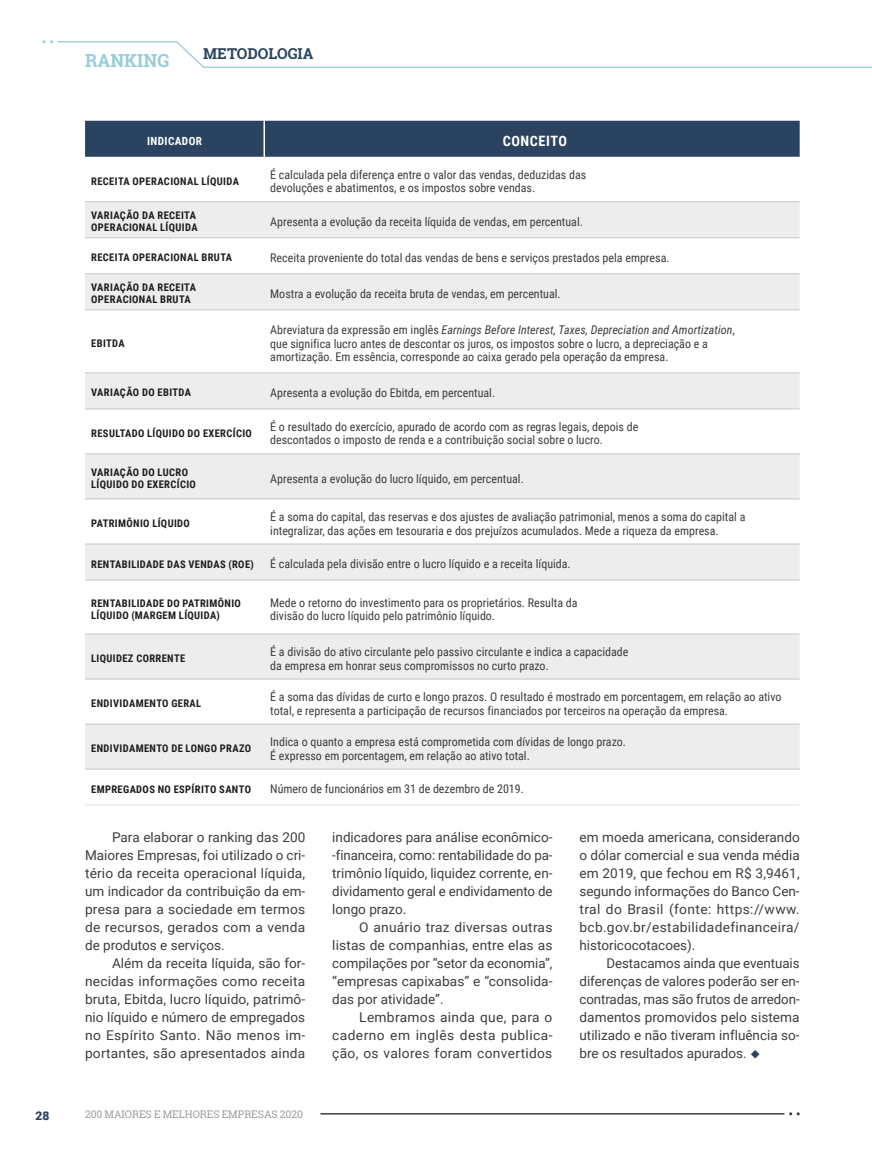
<style>
.page{position:relative;width:872px;height:1170px;background:#fff}
.page>*{position:absolute;margin:0;border:0;box-sizing:border-box;transform-origin:0 0}
.t1{font:700 18px "Roboto Slab";color:#98cdd9}
.t2{font:700 15px "Roboto Slab";color:#294361}
.t3{font:700 14.25px "Roboto Condensed";letter-spacing:.035em;color:#fff}
.t4{font:13.5px/18px "Roboto";letter-spacing:.005em;color:#3d3d3c;text-align:justify}
.t5{font:12px/13.5px "Roboto Condensed";color:#3d3d3c}
.t6{font:900 12px "Roboto";color:#294361}
.t7{font:700 11.25px "Roboto Condensed";letter-spacing:.035em;color:#fff}
.t8{font:700 10.5px/12px "Roboto Condensed";letter-spacing:.035em;color:#1d1d1b}
.t9{font:10.5px "Roboto Slab";letter-spacing:-.005em;color:#9d9d9d}
.s1{font-style:italic}
.s2{color:#294361}
</style>
<div class="page">
<div style="left:85px;top:121px;width:714px;height:36px;background:#294361"></div>
<svg style="left:85px;top:202px;width:714px;height:566px;fill:#eee"></svg>
<hr style="left:85px;top:201px;width:179px;height:1px;background:#c7c7c6">
<hr style="left:264px;top:201px;width:535px;height:1px;background:#c7c7c6">
<hr style="left:85px;top:237px;width:179px;height:1px;background:#c7c7c6">
<hr style="left:264px;top:237px;width:535px;height:1px;background:#c7c7c6">
<hr style="left:85px;top:309px;width:179px;height:1px;background:#c7c7c6">
<hr style="left:264px;top:309px;width:535px;height:1px;background:#c7c7c6">
<hr style="left:85px;top:372px;width:179px;height:1px;background:#c7c7c6">
<hr style="left:264px;top:372px;width:535px;height:1px;background:#c7c7c6">
<hr style="left:85px;top:408px;width:179px;height:1px;background:#c7c7c6">
<hr style="left:264px;top:408px;width:535px;height:1px;background:#c7c7c6">
<hr style="left:85px;top:453px;width:179px;height:1px;background:#c7c7c6">
<hr style="left:264px;top:453px;width:535px;height:1px;background:#c7c7c6">
<hr style="left:85px;top:498px;width:179px;height:1px;background:#c7c7c6">
<hr style="left:264px;top:498px;width:535px;height:1px;background:#c7c7c6">
<hr style="left:85px;top:543px;width:179px;height:1px;background:#c7c7c6">
<hr style="left:264px;top:543px;width:535px;height:1px;background:#c7c7c6">
<hr style="left:85px;top:579px;width:179px;height:1px;background:#c7c7c6">
<hr style="left:264px;top:579px;width:535px;height:1px;background:#c7c7c6">
<hr style="left:85px;top:633px;width:179px;height:1px;background:#c7c7c6">
<hr style="left:264px;top:633px;width:535px;height:1px;background:#c7c7c6">
<hr style="left:85px;top:678px;width:179px;height:1px;background:#c7c7c6">
<hr style="left:264px;top:678px;width:535px;height:1px;background:#c7c7c6">
<hr style="left:85px;top:723px;width:179px;height:1px;background:#c7c7c6">
<hr style="left:264px;top:723px;width:535px;height:1px;background:#c7c7c6">
<hr style="left:85px;top:768px;width:179px;height:1px;background:#c7c7c6">
<hr style="left:264px;top:768px;width:535px;height:1px;background:#c7c7c6">
<hr style="left:85px;top:804px;width:179px;height:1px;background:#e4e4e3">
<hr style="left:264px;top:804px;width:535px;height:1px;background:#e4e4e3">
<hr style="left:263px;top:121px;width:2px;height:36px;background:#fff">
<hr style="left:85px;top:273px;width:179px;height:1px;background:#c7c7c6">
<hr style="left:264px;top:273px;width:535px;height:1px;background:#c7c7c6">
<hr style="left:321px;top:1112px;width:463px;height:2px;background:#3d3d3c">
<svg style="left:789px;top:1112px;width:10px;height:3px"></svg>
<svg style="left:43px;top:40px;width:829px;height:28px"></svg>
<h1 class="t1" style="left:85px;top:48px;width:86px">RANKING</h1>
<p class="t2" style="left:203px;top:43px;width:112px">METODOLOGIA</p>
<p class="t7" style="left:147px;top:133px;width:57px">INDICADOR</p>
<p class="t3" style="left:503px;top:131px;width:66px">CONCEITO</p>
<p class="t8" style="left:91px;top:175px;width:149px">RECEITA OPERACIONAL LÍQUIDA</p>
<p class="t5" style="left:270px;top:167px;width:317px">É calculada pela diferença entre o valor das vendas, deduzidas das devoluções e abatimentos, e os impostos sobre vendas.</p>
<p class="t8" style="left:91px;top:209px;width:108px">VARIAÇÃO DA RECEITA<br>OPERACIONAL LÍQUIDA</p>
<p class="t5" style="left:270px;top:214px;width:314px">Apresenta a evolução da receita líquida de vendas, em percentual.</p>
<p class="t8" style="left:91px;top:251px;width:142px">RECEITA OPERACIONAL BRUTA</p>
<p class="t5" style="left:270px;top:250px;width:401px">Receita proveniente do total das vendas de bens e serviços prestados pela empresa.</p>
<p class="t8" style="left:91px;top:281px;width:106px">VARIAÇÃO DA RECEITA<br>OPERACIONAL BRUTA</p>
<p class="t5" style="left:270px;top:286px;width:292px">Mostra a evolução da receita bruta de vendas, em percentual.</p>
<p class="t8" style="left:91px;top:337px;width:35px">EBITDA</p>
<p class="t5" style="left:270px;top:322px;width:466px">Abreviatura da expressão em inglês <span class="s1">Earnings Before Interest, Taxes, Depreciation and Amortization</span>, que significa lucro antes de descontar os juros, os impostos sobre o lucro, a depreciação e a amortização. Em essência, corresponde ao caixa gerado pela operação da empresa.</p>
<p class="t8" style="left:91px;top:386px;width:101px">VARIAÇÃO DO EBITDA</p>
<p class="t5" style="left:270px;top:385px;width:226px">Apresenta a evolução do Ebitda, em percentual.</p>
<p class="t8" style="left:91px;top:427px;width:162px">RESULTADO LÍQUIDO DO EXERCÍCIO</p>
<p class="t5" style="left:270px;top:419px;width:369px">É o resultado do exercício, apurado de acordo com as regras legais, depois de descontados o imposto de renda e a contribuição social sobre o lucro.</p>
<p class="t8" style="left:91px;top:466px;width:106px">VARIAÇÃO DO LUCRO<br>LÍQUIDO DO EXERCÍCIO</p>
<p class="t5" style="left:270px;top:471px;width:255px">Apresenta a evolução do lucro líquido, em percentual.</p>
<p class="t8" style="left:91px;top:517px;width:100px">PATRIMÔNIO LÍQUIDO</p>
<p class="t5" style="left:270px;top:509px;width:477px">É a soma do capital, das reservas e dos ajustes de avaliação patrimonial, menos a soma do capital a integralizar, das ações em tesouraria e dos prejuízos acumulados. Mede a riqueza da empresa.</p>
<p class="t8" style="left:91px;top:557px;width:164px">RENTABILIDADE DAS VENDAS (ROE)</p>
<p class="t5" style="left:270px;top:556px;width:302px">É calculada pela divisão entre o lucro líquido e a receita líquida.</p>
<p class="t8" style="left:91px;top:596px;width:151px">RENTABILIDADE DO PATRIMÔNIO<br>LÍQUIDO (MARGEM LÍQUIDA)</p>
<p class="t5" style="left:270px;top:595px;width:309px">Mede o retorno do investimento para os proprietários. Resulta da divisão do lucro líquido pelo patrimônio líquido.</p>
<p class="t8" style="left:91px;top:652px;width:96px">LIQUIDEZ CORRENTE</p>
<p class="t5" style="left:270px;top:644px;width:360px">É a divisão do ativo circulante pelo passivo circulante e indica a capacidade da empresa em honrar seus compromissos no curto prazo.</p>
<p class="t8" style="left:91px;top:697px;width:111px">ENDIVIDAMENTO GERAL</p>
<p class="t5" style="left:270px;top:689px;width:513px">É a soma das dívidas de curto e longo prazos. O resultado é mostrado em porcentagem, em relação ao ativo total, e representa a participação de recursos financiados por terceiros na operação da empresa.</p>
<p class="t8" style="left:91px;top:742px;width:161px">ENDIVIDAMENTO DE LONGO PRAZO</p>
<p class="t5" style="left:270px;top:734px;width:357px">Indica o quanto a empresa está comprometida com dívidas de longo prazo.<br>É expresso em porcentagem, em relação ao ativo total.</p>
<p class="t8" style="left:91px;top:782px;width:161px">EMPREGADOS NO ESPÍRITO SANTO</p>
<p class="t5" style="left:270px;top:781px;width:255px">Número de funcionários em 31 de dezembro de 2019.</p>
<p class="t4" style="left:85px;top:827px;width:222px;text-indent:27px">Para elaborar o ranking das 200<br>Maiores Empresas, foi utilizado o cri&shy;tério da receita operacional líquida, um indicador da contribuição da em&shy;presa para a sociedade em termos de recursos, gerados com a venda de produtos e serviços.</p>
<p class="t4" style="left:85px;top:953px;width:222px;text-indent:27px">Além da receita líquida, são for&shy;necidas informações como receita bruta, Ebitda, lucro líquido, patrimô&shy;nio líquido e número de empregados no Espírito Santo. Não menos im&shy;portantes, são apresentados ainda</p>
<p class="t6" style="left:36px;top:1107px;width:15px">28</p>
<p class="t9" style="left:85px;top:1106px;width:219px">200 MAIORES E MELHORES EMPRESAS 2020</p>
<p class="t4" style="left:332px;top:827px;width:222px">indicadores para análise econômico--financeira, como: rentabilidade do pa&shy;trimônio líquido, liquidez corrente, en&shy;dividamento geral e endividamento de longo prazo.</p>
<p class="t4" style="left:332px;top:917px;width:222px;text-indent:27px">O anuário traz diversas outras listas de companhias, entre elas as compilações por “setor da economia”, “empresas capixabas” e “consolida&shy;das por atividade”.</p>
<p class="t4" style="left:332px;top:1007px;width:222px;text-indent:27px">Lembramos ainda que, para o caderno em inglês desta publica&shy;ção, os valores foram convertidos</p>
<p class="t4" style="left:579px;top:827px;width:222px">em moeda americana, considerando o dólar comercial e sua venda média em 2019, que fechou em R$ 3,9461, segundo informações do Banco Cen&shy;tral do Brasil (fonte: https://www. bcb.gov.br/estabilidadefinanceira/ historicocotacoes).</p>
<p class="t4" style="left:579px;top:953px;width:222px;text-indent:27px">Destacamos ainda que eventuais diferenças de valores poderão ser en&shy;contradas, mas são frutos de arredon&shy;damentos promovidos pelo sistema utilizado e não tiveram influência so&shy;bre os resultados apurados. <span class="s2">◆</span></p>
</div>
